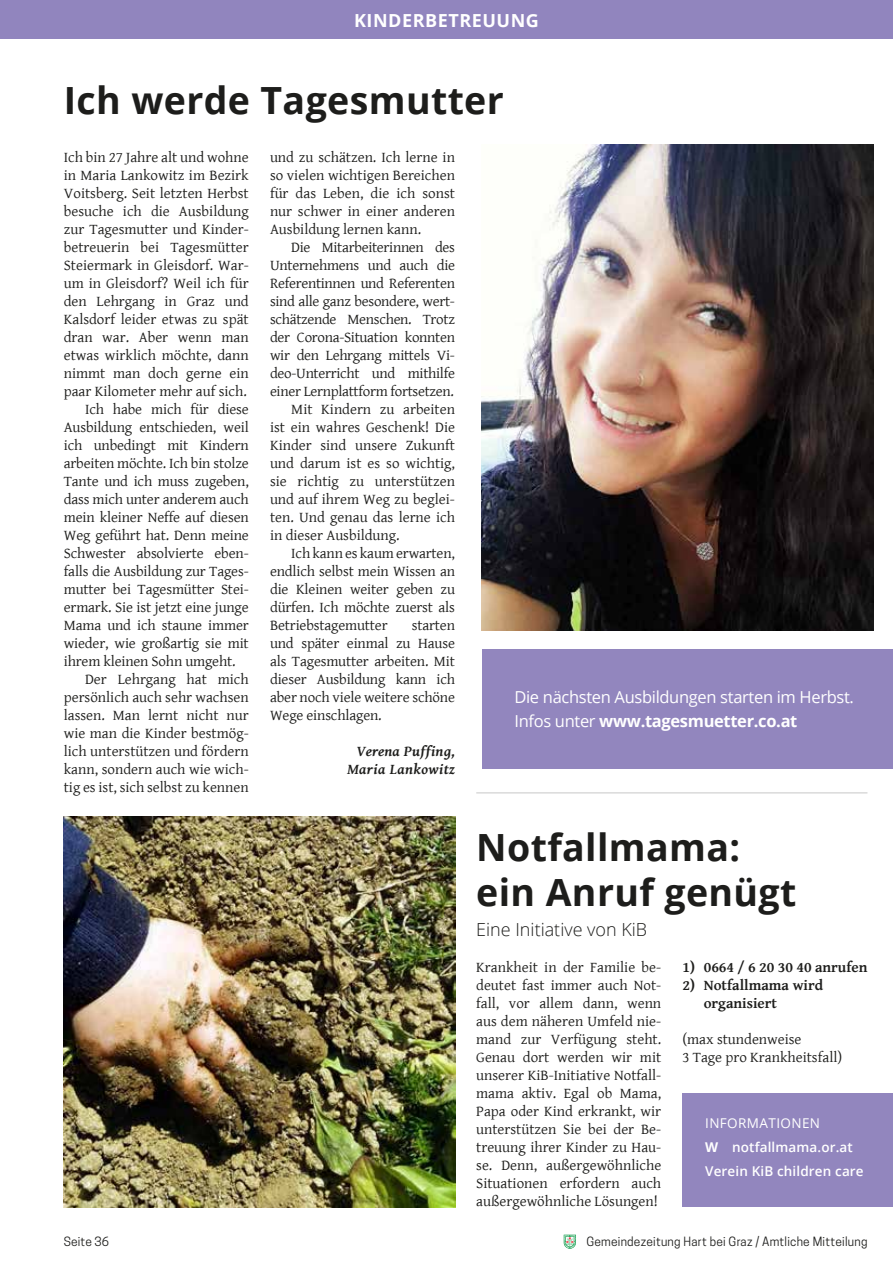
<style>
.page{position:relative;width:893px;height:1263px;background:#fff}
.page>*{position:absolute;margin:0;border:0;box-sizing:border-box;transform-origin:0 0}
.t1{font:700 37.5px/45px "Open Sans";letter-spacing:.01em;color:#1d1d1b}
.t2{font:300 18px "Open Sans";color:#1d1d1b}
.t3{font:700 18px "Open Sans";letter-spacing:.03em;color:#fff}
.t4{font:16.5px/24px "Open Sans";letter-spacing:-.02em;color:#fff}
.t5{font:15px/18px "Gentium Basic";color:#1d1d1b;text-align:justify}
.t6{font:15px "Gentium Basic";letter-spacing:-.02em;color:#1d1d1b}
.t7{font:700 15px/18px "Gentium Basic";color:#1d1d1b}
.t8{font:italic 700 15px/18px "Gentium Basic";letter-spacing:.03em;color:#1d1d1b;text-align:right}
.t9{font:600 13.5px/24px "Open Sans";letter-spacing:.01em;color:#fff}
.t10{font:12px "Cooper Hewitt";letter-spacing:.02em;color:#1d1d1b}
.s1{font-weight:700}
.s2{font-weight:400}
</style>
<div class="page">
<img style="left:482px;top:145px;width:391px;height:485px">
<img style="left:64px;top:816px;width:391px;height:392px">
<div style="left:482px;top:649px;width:411px;height:120px;background:#9286be"></div>
<div style="left:682px;top:1093px;width:211px;height:114px;background:#9286be"></div>
<hr style="left:476px;top:792px;width:391px;height:1px;background:#dadada">
<div style="left:0;top:0;width:893px;height:38px;background:#9185be"></div>
<svg style="left:564px;top:1235px;width:12px;height:14px"></svg>
<p class="t3" style="left:354px;top:7px;width:186px">KINDERBETREUUNG</p>
<h1 class="t1" style="left:64px;top:77px;width:442px">Ich werde Tagesmutter</h1>
<p class="t5" style="left:64px;top:148px;width:186px">Ich bin 27 Jahre alt und wohne</p>
<p class="t5" style="left:64px;top:166px;width:186px">in Maria Lankowitz im Bezirk</p>
<p class="t5" style="left:64px;top:184px;width:186px">Voitsberg. Seit letzten Herbst</p>
<p class="t5" style="left:64px;top:202px;width:186px">besuche ich die Ausbildung</p>
<p class="t5" style="left:64px;top:220px;width:186px">zur Tagesmutter und Kinder-</p>
<p class="t5" style="left:64px;top:238px;width:186px">betreuerin bei Tagesmütter</p>
<p class="t5" style="left:64px;top:256px;width:186px">Steiermark in Gleisdorf. War-</p>
<p class="t5" style="left:64px;top:274px;width:186px">um in Gleisdorf? Weil ich für</p>
<p class="t5" style="left:64px;top:292px;width:186px">den Lehrgang in Graz und</p>
<p class="t5" style="left:64px;top:310px;width:186px">Kalsdorf leider etwas zu spät</p>
<p class="t5" style="left:64px;top:328px;width:186px">dran war. Aber wenn man</p>
<p class="t5" style="left:64px;top:346px;width:186px">etwas wirklich möchte, dann</p>
<p class="t5" style="left:64px;top:364px;width:186px">nimmt man doch gerne ein</p>
<p class="t5" style="left:64px;top:382px;width:185px">paar Kilometer mehr auf sich.</p>
<p class="t5" style="left:85px;top:400px;width:165px">Ich habe mich für diese</p>
<p class="t5" style="left:64px;top:418px;width:186px">Ausbildung entschieden, weil</p>
<p class="t5" style="left:64px;top:436px;width:186px">ich unbedingt mit Kindern</p>
<p class="t5" style="left:64px;top:454px;width:186px">arbeiten möchte. Ich bin stolze</p>
<p class="t5" style="left:64px;top:472px;width:186px">Tante und ich muss zugeben,</p>
<p class="t5" style="left:64px;top:490px;width:186px">dass mich unter anderem auch</p>
<p class="t5" style="left:64px;top:508px;width:186px">mein kleiner Neffe auf diesen</p>
<p class="t5" style="left:64px;top:526px;width:186px">Weg geführt hat. Denn meine</p>
<p class="t5" style="left:64px;top:544px;width:186px">Schwester absolvierte eben-</p>
<p class="t5" style="left:64px;top:562px;width:186px">falls die Ausbildung zur Tages-</p>
<p class="t5" style="left:64px;top:580px;width:186px">mutter bei Tagesmütter Stei-</p>
<p class="t5" style="left:64px;top:598px;width:186px">ermark. Sie ist jetzt eine junge</p>
<p class="t5" style="left:64px;top:616px;width:186px">Mama und ich staune immer</p>
<p class="t5" style="left:64px;top:634px;width:186px">wieder, wie großartig sie mit</p>
<p class="t5" style="left:64px;top:652px;width:173px">ihrem kleinen Sohn umgeht.</p>
<p class="t5" style="left:85px;top:670px;width:165px">Der Lehrgang hat mich</p>
<p class="t5" style="left:64px;top:688px;width:186px">persönlich auch sehr wachsen</p>
<p class="t5" style="left:64px;top:706px;width:186px">lassen. Man lernt nicht nur</p>
<p class="t5" style="left:64px;top:724px;width:186px">wie man die Kinder bestmög-</p>
<p class="t5" style="left:64px;top:742px;width:186px">lich unterstützen und fördern</p>
<p class="t5" style="left:64px;top:760px;width:186px">kann, sondern auch wie wich-</p>
<p class="t5" style="left:64px;top:778px;width:186px">tig es ist, sich selbst zu kennen</p>
<p class="t5" style="left:270px;top:148px;width:186px">und zu schätzen. Ich lerne in so vielen wichtigen Bereichen für das Leben, die ich sonst nur schwer in einer anderen Ausbildung lernen kann.</p>
<p class="t6" style="left:291px;top:236px;width:165px">Die Mitarbeiterinnen des</p>
<p class="t6" style="left:270px;top:254px;width:186px">Unternehmens und auch die</p>
<p class="t6" style="left:270px;top:272px;width:186px">Referentinnen und Referenten</p>
<p class="t6" style="left:270px;top:290px;width:186px">sind alle ganz besondere, wert-</p>
<p class="t6" style="left:270px;top:308px;width:186px">schätzende Menschen. Trotz</p>
<p class="t6" style="left:270px;top:326px;width:186px">der Corona-Situation konnten</p>
<p class="t6" style="left:270px;top:344px;width:186px">wir den Lehrgang mittels Vi-</p>
<p class="t6" style="left:270px;top:362px;width:186px">deo-Unterricht und mithilfe</p>
<p class="t6" style="left:270px;top:380px;width:185px">einer Lernplattform fortsetzen.</p>
<p class="t5" style="left:291px;top:400px;width:165px">Mit Kindern zu arbeiten</p>
<p class="t5" style="left:270px;top:418px;width:186px">ist ein wahres Geschenk! Die</p>
<p class="t5" style="left:270px;top:436px;width:186px">Kinder sind unsere Zukunft</p>
<p class="t5" style="left:270px;top:454px;width:186px">und darum ist es so wichtig,</p>
<p class="t5" style="left:270px;top:472px;width:186px">sie richtig zu unterstützen</p>
<p class="t5" style="left:270px;top:490px;width:186px">und auf ihrem Weg zu beglei-</p>
<p class="t5" style="left:270px;top:508px;width:186px">ten. Und genau das lerne ich</p>
<p class="t5" style="left:270px;top:526px;width:131px">in dieser Ausbildung.</p>
<p class="t5" style="left:291px;top:544px;width:165px">Ich kann es kaum erwarten,</p>
<p class="t5" style="left:270px;top:562px;width:186px">endlich selbst mein Wissen an</p>
<p class="t5" style="left:270px;top:580px;width:186px">die Kleinen weiter geben zu</p>
<p class="t5" style="left:270px;top:598px;width:186px">dürfen. Ich möchte zuerst als</p>
<p class="t5" style="left:270px;top:616px;width:119px">Betriebstagemutter</p>
<p class="t5" style="left:270px;top:616px;width:186px;text-indent:142px">starten und später einmal zu Hause als Tagesmutter arbeiten. Mit dieser Ausbildung kann ich aber noch viele weitere schöne Wege einschlagen.</p>
<p class="t8" style="left:347px;top:742px;width:109px">Verena Puffing,<br>Maria Lankowitz</p>
<p class="t4" style="left:514px;top:684px;width:341px">Die nächsten Ausbildungen starten im Herbst.<br>Infos unter <span class="s1">www.tagesmuetter.co.at</span></p>
<h1 class="t1" style="left:476px;top:824px;width:322px">Notfallmama: ein Anruf genügt</h1>
<p class="t2" style="left:476px;top:917px;width:172px">Eine Initiative von KiB</p>
<p class="t5" style="left:476px;top:958px;width:186px">Krankheit in der Familie be&shy;deutet fast immer auch Not&shy;fall, vor allem dann, wenn aus dem näheren Umfeld nie&shy;mand zur Verfügung steht.<br>Genau dort werden wir mit unserer KiB-Initiative Notfall&shy;mama aktiv. Egal ob Mama, Papa oder Kind erkrankt, wir unterstützen Sie bei der Be&shy;treuung ihrer Kinder zu Hau&shy;se. Denn, außergewöhnliche Situationen erfordern auch außergewöhnliche Lösungen!</p>
<p class="t7" style="left:682px;top:958px;width:186px">1) 0664 / 6 20 30 40 anrufen</p>
<p class="t7" style="left:704px;top:976px;width:121px;text-indent:-21px">2) Notfallmama wird organisiert</p>
<p class="t5" style="left:682px;top:1030px;width:161px">(max stundenweise<br>3 Tage pro Krankheitsfall)</p>
<p class="t9" style="left:705px;top:1111px;width:160px"><span class="s2">INFORMATIONEN<br></span><span class="s1">W</span> notfallmama.or.at<br>Verein KiB children care</p>
<p class="t10" style="left:64px;top:1235px;width:47px">Seite 36</p>
<p class="t10" style="left:586px;top:1235px;width:283px">Gemeindezeitung Hart bei Graz / Amtliche Mitteilung</p>
</div>
